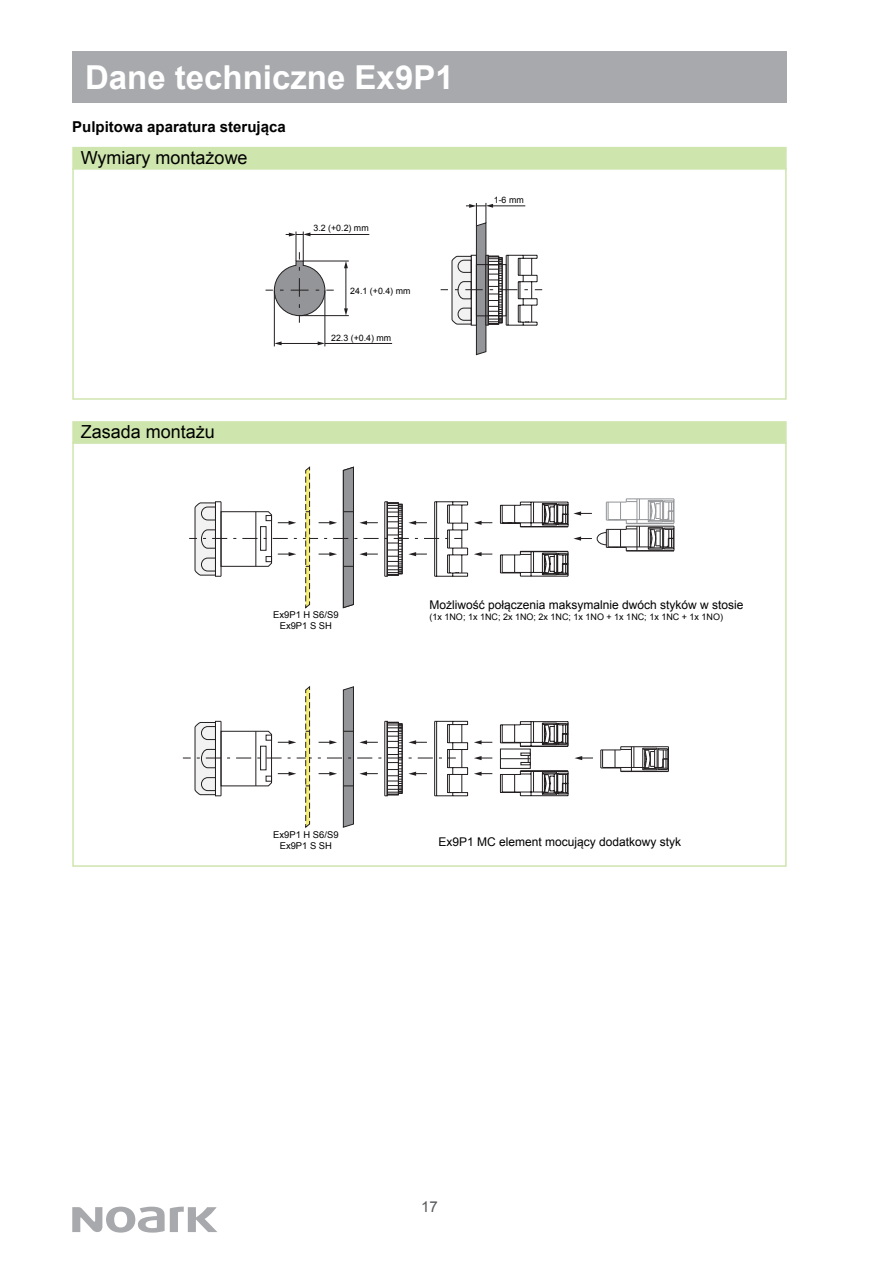
<style>
.page{position:relative;width:893px;height:1263px;background:#fff}
.page>*{position:absolute;margin:0;border:0;box-sizing:border-box;transform-origin:0 0}
.t1{font:700 33px "Arial";color:#fff}
.t2{font:18px "Arial";color:#000}
.t3{font:700 15px "Arial";color:#000}
.t4{font:15px "Arial";color:#58595b}
.t5{font:12px "Arial";color:#000}
.t6{font:9.45px/11.2px "Arial";color:#000;text-align:center}
.t7{font:9px "Arial";color:#000}
.t8{font:8.85px "Arial";color:#000}
</style>
<div class="page">
<svg style="left:72px;top:1206px;width:145px;height:26px"></svg>
<div style="left:72px;top:51px;width:715px;height:51px;background:#a7a9ac"></div>
<div style="left:72px;top:147px;width:715px;height:22px;background:#cfe5ae"></div>
<hr style="left:309px;top:234px;width:60px;height:1px;background:#231f20">
<svg style="left:266px;top:232px;width:68px;height:91px"></svg>
<hr style="left:303px;top:261px;width:46px;height:1px;background:#231f20">
<hr style="left:300px;top:315px;width:49px;height:1px;background:#231f20">
<hr style="left:345px;top:267px;width:1px;height:43px;background:#231f20">
<svg style="left:344px;top:261px;width:4px;height:7px"></svg>
<svg style="left:344px;top:308px;width:4px;height:8px"></svg>
<hr style="left:274px;top:290px;width:1px;height:56px;background:#231f20">
<hr style="left:324px;top:290px;width:1px;height:56px;background:#231f20">
<hr style="left:280px;top:343px;width:39px;height:1px;background:#231f20">
<svg style="left:274px;top:341px;width:8px;height:4px"></svg>
<svg style="left:318px;top:341px;width:7px;height:4px"></svg>
<svg style="left:441px;top:203px;width:101px;height:153px"></svg>
<hr style="left:325px;top:343px;width:67px;height:1px;background:#231f20">
<div style="left:72px;top:421px;width:715px;height:23px;background:#cfe5ae"></div>
<div style="left:72px;top:442px;width:715px;height:425px;border:2px solid #cfe5ae"></div>
<svg style="left:474px;top:521px;width:18px;height:4px"></svg>
<svg style="left:474px;top:552px;width:18px;height:4px"></svg>
<svg style="left:474px;top:740px;width:18px;height:4px"></svg>
<svg style="left:474px;top:772px;width:18px;height:4px"></svg>
<hr style="left:621px;top:746px;width:47px;height:1px;background:#231f20">
<hr style="left:603px;top:767px;width:42px;height:1px;background:#231f20">
<svg style="left:600px;top:747px;width:34px;height:24px"></svg>
<hr style="left:621px;top:771px;width:47px;height:1px;background:#231f20">
<svg style="left:641px;top:747px;width:28px;height:24px"></svg>
<svg style="left:474px;top:756px;width:18px;height:4px"></svg>
<svg style="left:500px;top:721px;width:93px;height:75px"></svg>
<hr style="left:626px;top:526px;width:48px;height:1px;background:#231f20">
<hr style="left:608px;top:546px;width:42px;height:1px;background:#231f20">
<hr style="left:626px;top:550px;width:48px;height:1px;background:#231f20">
<svg style="left:189px;top:466px;width:279px;height:143px"></svg>
<svg style="left:183px;top:686px;width:285px;height:142px"></svg>
<hr style="left:626px;top:498px;width:48px;height:1px;background:#939598">
<hr style="left:608px;top:519px;width:42px;height:1px;background:#939598">
<hr style="left:626px;top:523px;width:48px;height:1px;background:#939598">
<svg style="left:647px;top:499px;width:28px;height:52px"></svg>
<svg style="left:500px;top:499px;width:140px;height:78px"></svg>
<div style="left:72px;top:168px;width:715px;height:232px;border:2px solid #cfe5ae"></div>
<h1 class="t1" style="left:85px;top:55px;width:370px">Dane techniczne Ex9P1</h1>
<p class="t3" style="left:72px;top:117px;width:215px">Pulpitowa aparatura sterująca</p>
<h2 class="t2" style="left:81px;top:146px;width:168px">Wymiary montażowe</h2>
<h2 class="t2" style="left:81px;top:420px;width:136px">Zasada montażu</h2>
<p class="t8" style="left:313px;top:222px;width:57px">3.2 (+0.2) mm</p>
<p class="t8" style="left:350px;top:285px;width:62px">24.1 (+0.4) mm</p>
<p class="t8" style="left:331px;top:332px;width:62px">22.3 (+0.4) mm</p>
<p class="t8" style="left:494px;top:194px;width:31px">1-6 mm</p>
<p class="t6" style="left:273px;top:609px;width:67px">Ex9P1 H S6/S9<br>Ex9P1 S SH</p>
<p class="t5" style="left:429px;top:597px;width:316px">Możliwość połączenia maksymalnie dwóch styków w stosie</p>
<p class="t7" style="left:429px;top:611px;width:295px">(1x 1NO; 1x 1NC; 2x 1NO; 2x 1NC; 1x 1NO + 1x 1NC; 1x 1NC + 1x 1NO)</p>
<p class="t6" style="left:273px;top:829px;width:67px">Ex9P1 H S6/S9<br>Ex9P1 S SH</p>
<p class="t5" style="left:438px;top:834px;width:244px">Ex9P1 MC element mocujący dodatkowy styk</p>
<p class="t4" style="left:421px;top:1197px;width:18px">17</p>
</div>
